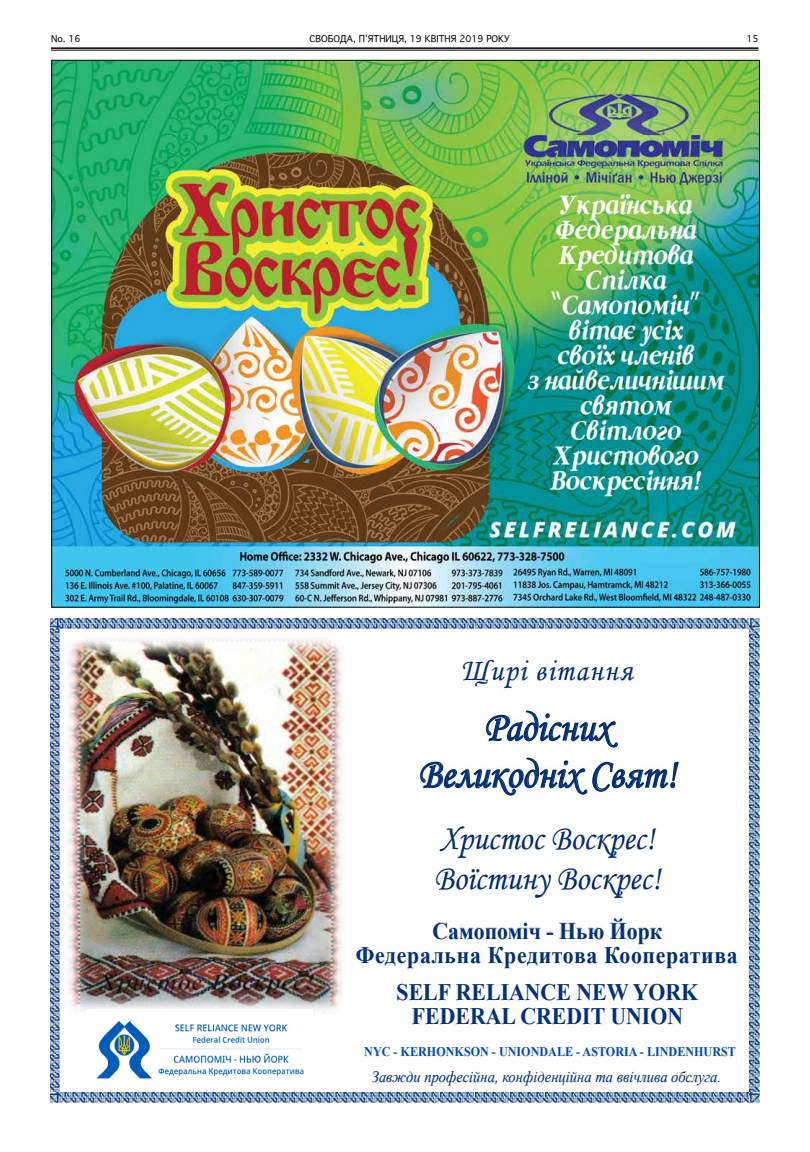
<style>
.page{position:relative;width:810px;height:1152px;background:#fff}
.page>*{position:absolute;margin:0;border:0;box-sizing:border-box;transform-origin:0 0}
.t1{font:41.9px/47px "Monotype Corsiva";color:#003380;text-align:center;scale:.92 1}
.t2{font:35.4px/39.7px "Monotype Corsiva";color:#003380;scale:.92 1}
.t3{font:31.5px "Monotype Corsiva";letter-spacing:.05em;color:#003380;scale:.92 1}
.t4{font:700 23.6px/24.5px "Times New Roman";letter-spacing:.03em;color:#003380;text-align:center;scale:.92 1}
.t5{font:700 23.6px/24.6px "Times New Roman";color:#003380;text-align:center;scale:.92 1}
.t6{font:italic 15.7px "Times New Roman";color:#003380;scale:.92 1}
.t7{font:700 13.1px "Times New Roman";color:#004dc0;scale:.92 1}
.t8{font:9px "Geneva CY";color:#000}
</style>
<div class="page">
<hr style="left:51px;top:47px;width:707px;height:2px;background:#000">
<hr style="left:51px;top:50px;width:707px;height:1px;background:#000">
<svg style="left:50px;top:619px;width:709px;height:484px"></svg>
<img style="left:397px;top:742px;width:258px;height:81px">
<img style="left:655px;top:742px;width:62px;height:81px">
<img style="left:537px;top:792px;width:29px;height:20px">
<img style="left:422px;top:812px;width:215px;height:39px">
<img style="left:637px;top:812px;width:52px;height:39px">
<img style="left:416px;top:851px;width:227px;height:68px">
<img style="left:643px;top:851px;width:52px;height:68px">
<img style="left:538px;top:893px;width:29px;height:18px">
<img style="left:420px;top:911px;width:114px;height:24px">
<img style="left:534px;top:911px;width:8px;height:24px">
<img style="left:542px;top:911px;width:5px;height:24px">
<img style="left:547px;top:911px;width:103px;height:24px">
<img style="left:650px;top:911px;width:36px;height:24px">
<img style="left:345px;top:935px;width:382px;height:46px">
<img style="left:727px;top:935px;width:33px;height:46px">
<img style="left:536px;top:952px;width:30px;height:20px">
<img style="left:384px;top:972px;width:302px;height:46px">
<img style="left:686px;top:972px;width:36px;height:46px">
<img style="left:400px;top:997px;width:271px;height:43px">
<img style="left:671px;top:997px;width:36px;height:43px">
<img style="left:65px;top:1024px;width:22px;height:32px">
<img style="left:66px;top:1047px;width:21px;height:32px">
<img style="left:364px;top:1066px;width:349px;height:28px">
<img style="left:713px;top:1066px;width:24px;height:28px">
<img style="left:64px;top:634px;width:281px;height:383px">
<img style="left:357px;top:1040px;width:30px;height:26px">
<img style="left:387px;top:1040px;width:4px;height:26px">
<img style="left:391px;top:1040px;width:3px;height:26px">
<img style="left:394px;top:1040px;width:91px;height:26px">
<img style="left:485px;top:1040px;width:4px;height:26px">
<img style="left:489px;top:1040px;width:3px;height:26px">
<img style="left:492px;top:1040px;width:77px;height:26px">
<img style="left:569px;top:1040px;width:4px;height:26px">
<img style="left:573px;top:1040px;width:3px;height:26px">
<img style="left:576px;top:1040px;width:57px;height:26px">
<img style="left:633px;top:1040px;width:4px;height:26px">
<img style="left:637px;top:1040px;width:3px;height:26px">
<img style="left:640px;top:1040px;width:89px;height:26px">
<img style="left:729px;top:1040px;width:20px;height:26px">
<img style="left:87px;top:1010px;width:225px;height:78px">
<img style="left:53px;top:62px;width:705px;height:544px">
<p class="t8" style="left:51px;top:33px;width:31px">No. 16</p>
<p class="t8" style="left:310px;top:33px;width:202px">СВОБОДА, П’ЯТНИЦЯ, 19 КВІТНЯ 2019 РОКУ</p>
<p class="t8" style="left:746px;top:33px;width:14px">15</p>
<h3 class="t3" style="left:461px;top:651px;width:188px">Щирі вітання</h3>
<h1 class="t1" style="left:418px;top:704px;width:282px">Радісних<br>Великодніх Свят!</h1>
<h2 class="t2" style="left:434px;top:819px;width:248px">Христос Воскрес!<br>Воїстину Воскрес!</h2>
<h3 class="t4" style="left:356px;top:918px;width:417px">Самопоміч - Нью Йорк<br>Федеральна Кредитова Кооператива</h3>
<h3 class="t5" style="left:397px;top:979px;width:329px">SELF RELIANCE NEW YORK<br>FEDERAL CREDIT UNION</h3>
<p class="t7" style="left:364px;top:1042px;width:406px">NYC - KERHONKSON - UNIONDALE - ASTORIA - LINDENHURST</p>
<p class="t6" style="left:372px;top:1066px;width:381px">Завжди професійна, конфіденційна та ввічлива обслуга.</p>
</div>
